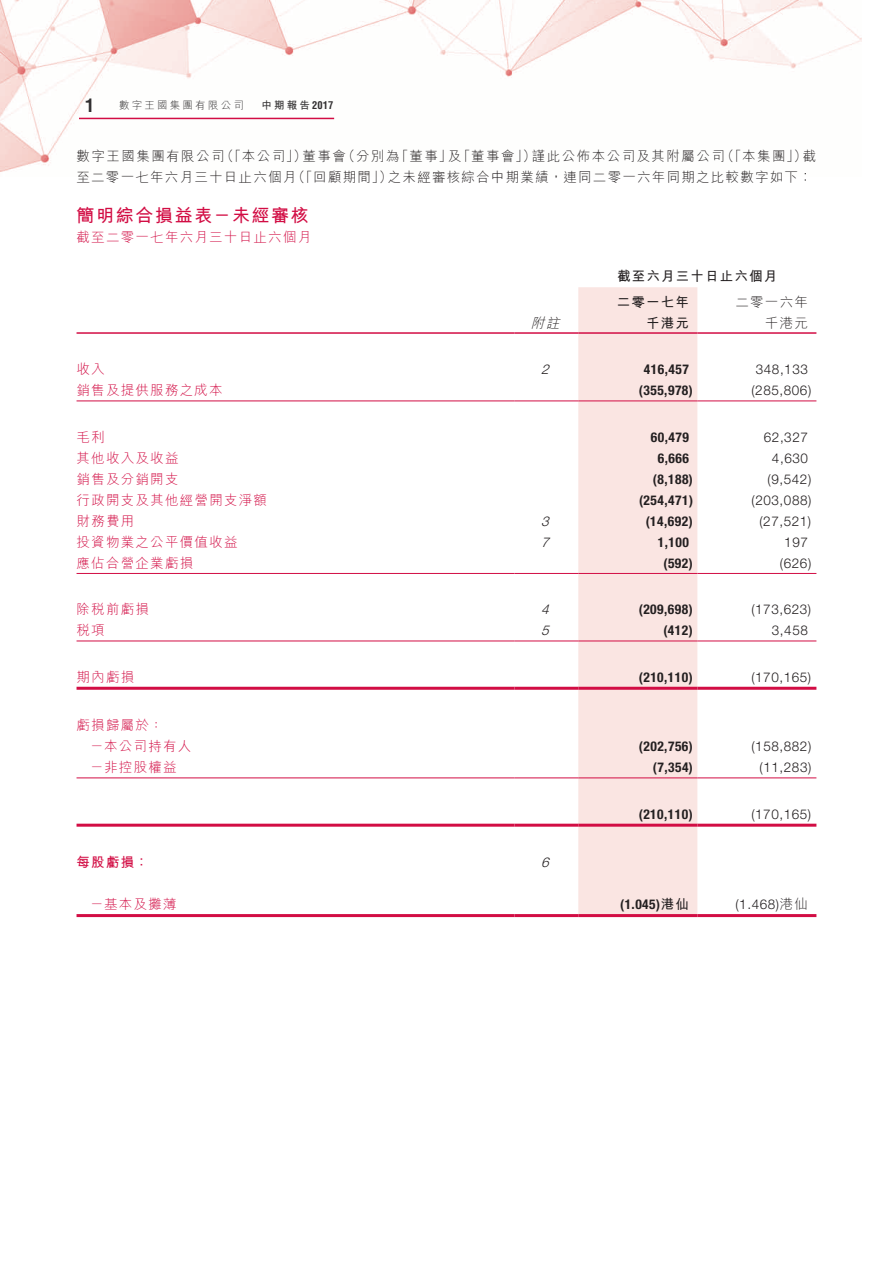
<style>
.page{position:relative;width:893px;height:1263px;background:#fff}
.page>*{position:absolute;margin:0;border:0;box-sizing:border-box;transform-origin:0 0}
.t1{font:700 18px "M Hei HK";letter-spacing:.09em;color:#d20d44}
.t2{font:700 condensed 18px "Helvetica LT Std";color:#312f30}
.t3{font:700 condensed 13.5px "Helvetica Neue LT Std";letter-spacing:.035em;color:#231f20}
.t4{font:300 13.5px "Helvetica Neue LT Std";letter-spacing:.04em;color:#231f20}
.t5{font:300 13.5px "M Hei HK";letter-spacing:.09em;color:#d20d44}
.t6{font:300 13.5px "M Hei HK";letter-spacing:.09em;color:#231f20}
.t7{font:300 13.5px "M Hei HK";letter-spacing:.11em;color:#231f20}
.t8{font:700 13.5px "M Hei HK";letter-spacing:.085em;color:#231f20}
.t9{font:italic 300 13.5px "Helvetica Neue LT Std";color:#231f20}
.t10{font:700 13.5px "M Hei HK";color:#d20d44}
.t11{font:italic 300 13.5px "M Hei HK";color:#231f20}
.t12{font:300 10.5px "M Hei HK";letter-spacing:.21em;color:#312f30}
.t13{font:700 10.5px "M Hei HK";color:#312f30}
.s1{font-family:"Helvetica LT Std";font-stretch:condensed}
.s2{font-family:"M Hei HK";font-stretch:normal}
.s3{font-family:"M Hei HK"}
</style>
<div class="page">
<img style="left:0;top:0;width:862px;height:172px">
<hr style="left:79px;top:118px;width:255px;height:1px;background:#d20d44">
<div style="left:578px;top:287px;width:119px;height:627px;background:#fae5e2"></div>
<hr style="left:77px;top:332px;width:437px;height:2px;background:#d20d44">
<hr style="left:514px;top:332px;width:64px;height:2px;background:#d20d44">
<hr style="left:578px;top:332px;width:119px;height:2px;background:#d20d44">
<hr style="left:697px;top:332px;width:119px;height:2px;background:#d20d44">
<hr style="left:77px;top:400px;width:437px;height:1px;background:#d20d44">
<hr style="left:514px;top:400px;width:64px;height:1px;background:#d20d44">
<hr style="left:578px;top:400px;width:119px;height:1px;background:#d20d44">
<hr style="left:697px;top:400px;width:119px;height:1px;background:#d20d44">
<hr style="left:77px;top:573px;width:437px;height:1px;background:#d20d44">
<hr style="left:514px;top:573px;width:64px;height:1px;background:#d20d44">
<hr style="left:578px;top:573px;width:119px;height:1px;background:#d20d44">
<hr style="left:697px;top:573px;width:119px;height:1px;background:#d20d44">
<hr style="left:77px;top:641px;width:437px;height:1px;background:#d20d44">
<hr style="left:514px;top:641px;width:64px;height:1px;background:#d20d44">
<hr style="left:578px;top:641px;width:119px;height:1px;background:#d20d44">
<hr style="left:697px;top:641px;width:119px;height:1px;background:#d20d44">
<hr style="left:77px;top:687px;width:437px;height:3px;background:#d20d44">
<hr style="left:514px;top:687px;width:64px;height:3px;background:#d20d44">
<hr style="left:578px;top:687px;width:119px;height:3px;background:#d20d44">
<hr style="left:697px;top:687px;width:119px;height:3px;background:#d20d44">
<hr style="left:77px;top:777px;width:437px;height:1px;background:#d20d44">
<hr style="left:514px;top:777px;width:64px;height:1px;background:#d20d44">
<hr style="left:578px;top:777px;width:119px;height:1px;background:#d20d44">
<hr style="left:697px;top:777px;width:119px;height:1px;background:#d20d44">
<hr style="left:77px;top:824px;width:437px;height:3px;background:#d20d44">
<hr style="left:514px;top:824px;width:64px;height:3px;background:#d20d44">
<hr style="left:578px;top:824px;width:119px;height:3px;background:#d20d44">
<hr style="left:697px;top:824px;width:119px;height:3px;background:#d20d44">
<hr style="left:77px;top:914px;width:437px;height:3px;background:#d20d44">
<hr style="left:514px;top:914px;width:64px;height:3px;background:#d20d44">
<hr style="left:578px;top:914px;width:119px;height:3px;background:#d20d44">
<hr style="left:697px;top:914px;width:119px;height:3px;background:#d20d44">
<h1 class="t2" style="left:85px;top:94px;width:10px">1</h1>
<p class="t12" style="left:119px;top:98px;width:126px">數字王國集團有限公司</p>
<p class="t13" style="left:261px;top:97px;width:73px">中期報告<span class="s1">2017</span></p>
<p class="t6" style="left:221px;top:146px;width:88px">（「本公司」）</p>
<p class="t6" style="left:342px;top:146px;width:59px">（分別為</p>
<p class="t6" style="left:395px;top:146px;width:142px">「董事」「董事會」）</p>
<p class="t6" style="left:721px;top:146px;width:88px">（「本集團」）</p>
<p class="t7" style="left:532px;top:146px;width:194px">謹此公佈本公司及其附屬公司</p>
<p class="t6" style="left:303px;top:146px;width:45px">董事會</p>
<p class="t7" style="left:77px;top:146px;width:150px">數字王國集團有限公司</p>
<p class="t6" style="left:803px;top:146px;width:15px">截</p>
<p class="t6" style="left:448px;top:146px;width:15px">及</p>
<p class="t6" style="left:292px;top:167px;width:102px">（「回顧期間」）</p>
<p class="t6" style="left:388px;top:167px;width:426px">之未經審核綜合中期業績，連同二零一六年同期之比較數字如下‥</p>
<p class="t6" style="left:76px;top:167px;width:221px">至二零一七年六月三十日止六個月</p>
<h1 class="t1" style="left:77px;top:202px;width:234px">簡明綜合損益表－未經審核</h1>
<p class="t5" style="left:77px;top:228px;width:236px">截至二零一七年六月三十日止六個月</p>
<p class="t8" style="left:617px;top:266px;width:162px">截至六月三十日止六個月</p>
<p class="t6" style="left:735px;top:292px;width:74px">二零一六年</p>
<p class="t8" style="left:617px;top:292px;width:74px">二零一七年</p>
<p class="t11" style="left:531px;top:313px;width:35px">附註</p>
<p class="t8" style="left:646px;top:313px;width:44px">千港元</p>
<p class="t6" style="left:765px;top:313px;width:44px">千港元</p>
<p class="t5" style="left:77px;top:360px;width:30px">收入</p>
<p class="t9" style="left:541px;top:361px;width:13px">2</p>
<p class="t3" style="left:644px;top:361px;width:47px">416,457</p>
<p class="t4" style="left:756px;top:361px;width:54px">348,133</p>
<p class="t5" style="left:77px;top:381px;width:148px">銷售及提供服務之成本</p>
<p class="t3" style="left:639px;top:382px;width:55px">)355,978(</p>
<p class="t4" style="left:751px;top:382px;width:61px">)285,806(</p>
<p class="t5" style="left:77px;top:427px;width:30px">毛利</p>
<p class="t3" style="left:651px;top:429px;width:40px">60,479</p>
<p class="t4" style="left:764px;top:428px;width:46px">62,327</p>
<p class="t5" style="left:77px;top:448px;width:103px">其他收入及收益</p>
<p class="t3" style="left:658px;top:450px;width:33px">6,666</p>
<p class="t4" style="left:772px;top:449px;width:38px">4,630</p>
<p class="t5" style="left:77px;top:469px;width:103px">銷售及分銷開支</p>
<p class="t3" style="left:653px;top:471px;width:42px">)8,188(</p>
<p class="t4" style="left:768px;top:470px;width:45px">)9,542(</p>
<p class="t5" style="left:77px;top:490px;width:192px">行政開支及其他經營開支淨額</p>
<p class="t3" style="left:639px;top:492px;width:55px">)254,471(</p>
<p class="t4" style="left:751px;top:491px;width:61px">)203,088(</p>
<p class="t5" style="left:77px;top:511px;width:59px">財務費用</p>
<p class="t9" style="left:541px;top:512px;width:13px">3</p>
<p class="t3" style="left:646px;top:513px;width:49px">)14,692(</p>
<p class="t4" style="left:759px;top:512px;width:53px">)27,521(</p>
<p class="t5" style="left:77px;top:532px;width:162px">投資物業之公平價值收益</p>
<p class="t9" style="left:541px;top:533px;width:13px">7</p>
<p class="t3" style="left:658px;top:534px;width:33px">1,100</p>
<p class="t4" style="left:784px;top:533px;width:25px">197</p>
<p class="t5" style="left:77px;top:553px;width:118px">應佔合營企業虧損</p>
<p class="t3" style="left:663px;top:555px;width:31px">)592(</p>
<p class="t4" style="left:780px;top:554px;width:33px">)626(</p>
<p class="t5" style="left:77px;top:600px;width:74px">除稅前虧損</p>
<p class="t9" style="left:541px;top:601px;width:13px">4</p>
<p class="t3" style="left:639px;top:601px;width:55px">)209,698(</p>
<p class="t4" style="left:751px;top:601px;width:61px">)173,623(</p>
<p class="t5" style="left:77px;top:621px;width:30px">稅項</p>
<p class="t9" style="left:541px;top:622px;width:13px">5</p>
<p class="t3" style="left:663px;top:622px;width:31px">)412(</p>
<p class="t4" style="left:772px;top:622px;width:38px">3,458</p>
<p class="t5" style="left:77px;top:667px;width:59px">期內虧損</p>
<p class="t5" style="left:77px;top:716px;width:88px">虧損歸屬於：</p>
<p class="t3" style="left:639px;top:669px;width:55px">)210,110(</p>
<p class="t4" style="left:751px;top:669px;width:61px">)170,165(</p>
<p class="t5" style="left:90px;top:737px;width:103px">－本公司持有人</p>
<p class="t3" style="left:639px;top:738px;width:55px">)202,756(</p>
<p class="t4" style="left:751px;top:738px;width:61px">)158,882(</p>
<p class="t5" style="left:90px;top:758px;width:88px">－非控股權益</p>
<p class="t3" style="left:653px;top:759px;width:42px">)7,354(</p>
<p class="t4" style="left:760px;top:759px;width:53px">)11,283(</p>
<p class="t3" style="left:639px;top:805px;width:55px">)210,110(</p>
<p class="t4" style="left:751px;top:805px;width:61px">)170,165(</p>
<p class="t10" style="left:77px;top:852px;width:73px">每股虧損：</p>
<p class="t9" style="left:541px;top:854px;width:13px">6</p>
<p class="t5" style="left:90px;top:894px;width:88px">－基本及攤薄</p>
<p class="t3" style="left:620px;top:896px;width:70px">(1.045)<span class="s2">港仙</span></p>
<p class="t4" style="left:735px;top:896px;width:74px">(1.468)<span class="s3">港仙</span></p>
</div>
